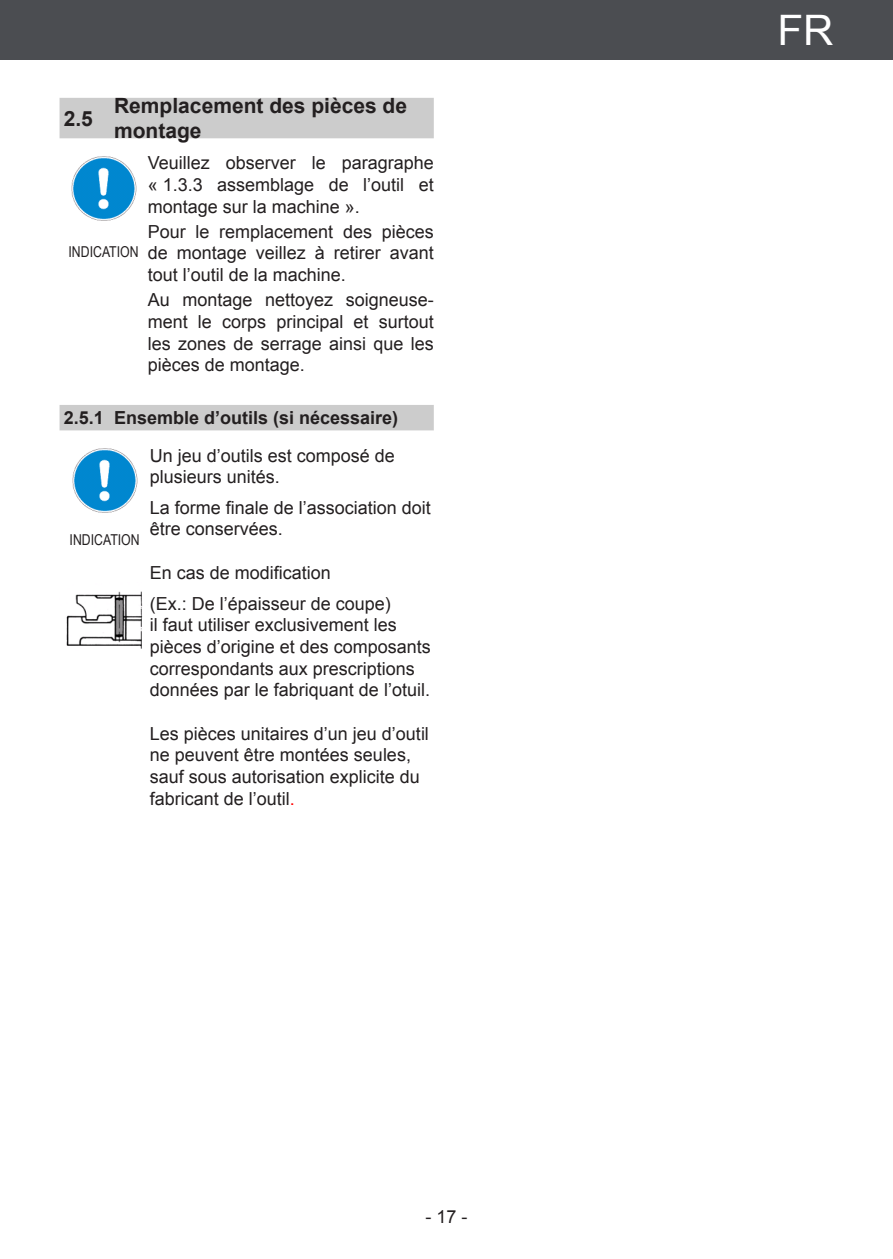
<style>
.page{position:relative;width:893px;height:1259px;background:#fff}
.page>*{position:absolute;margin:0;border:0;box-sizing:border-box;transform-origin:0 0}
.t1{font:42px "Arial";color:#fff}
.t2{font:700 21px/25.2px "Arial";color:#231f20}
.t3{font:18px/21.6px "Arial";color:#231f20}
.t4{font:700 18px "Arial";color:#231f20}
.t5{font:15px "Arial Narrow";color:#231f20}
.s1{color:#f00}
</style>
<div class="page">
<div style="left:0;top:0;width:893px;height:60px;background:#4b4d51"></div>
<div style="left:60px;top:405px;width:374px;height:25px;background:#ccc"></div>
<img style="left:72px;top:448px;width:66px;height:64px">
<img style="left:66px;top:591px;width:77px;height:58px">
<div style="left:60px;top:98px;width:374px;height:40px;background:#ccc"></div>
<img style="left:71px;top:156px;width:66px;height:64px">
<p class="t2" style="left:64px;top:106px;width:31px">2.5</p>
<p class="t2" style="left:114px;top:94px;width:294px">Remplacement des pièces de montage</p>
<p class="t5" style="left:69px;top:240px;width:72px">INDICATION</p>
<p class="t3" style="left:148px;top:152px;width:288px;text-align:justify">Veuillez observer le paragraphe « 1.3.3 assemblage de l’outil et montage sur la machine ».</p>
<p class="t3" style="left:148px;top:221px;width:288px;text-align:justify">Pour le remplacement des pièces de montage veillez à retirer avant tout l’outil de la machine.</p>
<p class="t3" style="left:148px;top:289px;width:288px;text-align:justify">Au montage nettoyez soigneuse&shy;ment le corps principal et surtout les zones de serrage ainsi que les pièces de montage.</p>
<p class="t4" style="left:64px;top:406px;width:336px">2.5.1 Ensemble d’outils (si nécessaire)</p>
<p class="t5" style="left:70px;top:529px;width:72px">INDICATION</p>
<p class="t3" style="left:150px;top:444px;width:247px">Un jeu d’outils est composé de plusieurs unités.</p>
<p class="t3" style="left:150px;top:497px;width:283px">La forme finale de l’association doit être conservées.</p>
<p class="t3" style="left:150px;top:557px;width:243px;line-height:30.6px">En cas de modification<br>(Ex.: De l’épaisseur de coupe)</p>
<p class="t3" style="left:150px;top:614px;width:283px">il faut utiliser exclusivement les pièces d’origine et des composants correspondants aux prescriptions données par le fabriquant de l’otuil.</p>
<p class="t3" style="left:150px;top:723px;width:281px">Les pièces unitaires d’un jeu d’outil ne peuvent être montées seules, sauf sous autorisation explicite du fabricant de l’outil<span class="s1">.</span></p>
<p class="t3" style="left:425px;top:1206px;width:44px">- 17 -</p>
<h1 class="t1" style="left:777px;top:3px;width:57px">FR</h1>
</div>
